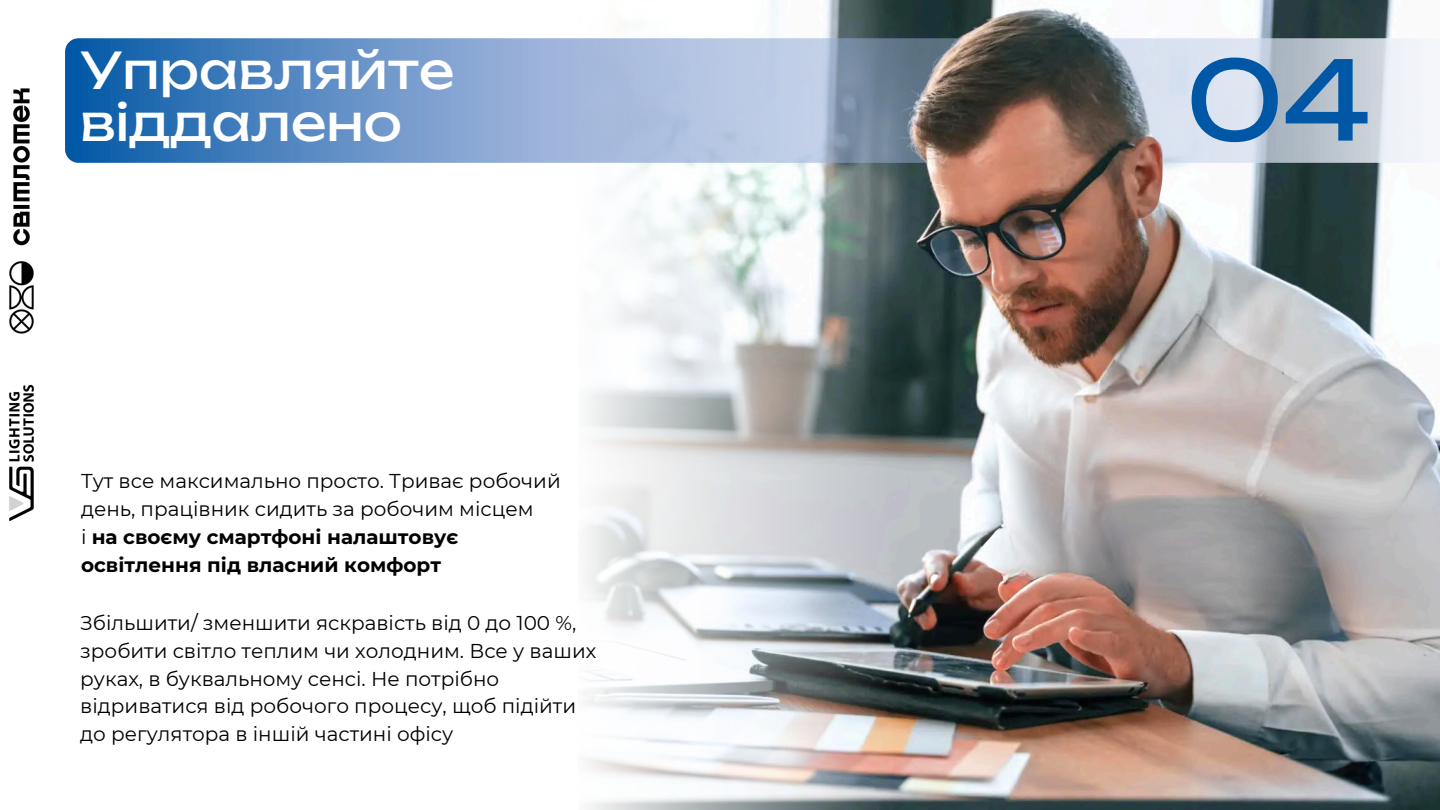
<style>
.page{position:relative;width:1440px;height:810px;background:#fff}
.page>*{position:absolute;margin:0;border:0;box-sizing:border-box;transform-origin:0 0}
.t1{font:108.7px "Unbounded";color:#0057a5}
.t2{font:50px/52.6px "Unbounded";color:#fff}
.t3{font:20px/27.8px "Montserrat";color:#000}
.t4{font:700 20px/27.8px "Montserrat";color:#000}
.s1{font-weight:400}
</style>
<div class="page">
<svg style="left:586px;top:0;width:306px;height:810px"></svg>
<svg style="left:65px;top:38px;width:827px;height:125px;background:#779cca"></svg>
<img style="left:892px;top:0;width:548px;height:810px">
<img style="left:9px;top:88px;width:25px;height:246px">
<img style="left:9px;top:384px;width:25px;height:138px">
<p class="t2" style="left:80px;top:44px;width:376px">Управляйте віддалено</p>
<h1 class="t1" style="left:1186px;top:32px;width:186px">04</h1>
<p class="t3" style="left:81px;top:467px;width:481px">Тут все максимально просто. Триває робочий день, працівник сидить за робочим місцем</p>
<p class="t4" style="left:81px;top:523px;width:379px"><span class="s1">і</span> на своєму смартфоні налаштовує освітлення під власний комфорт</p>
<p class="t3" style="left:80px;top:609px;width:518px">Збільшити/ зменшити яскравість від 0 до 100 %, зробити світло теплим чи холодним. Все у ваших руках, в буквальному сенсі. Не потрібно відриватися від робочого процесу, щоб підійти до регулятора в іншій частині офісу</p>
</div>
